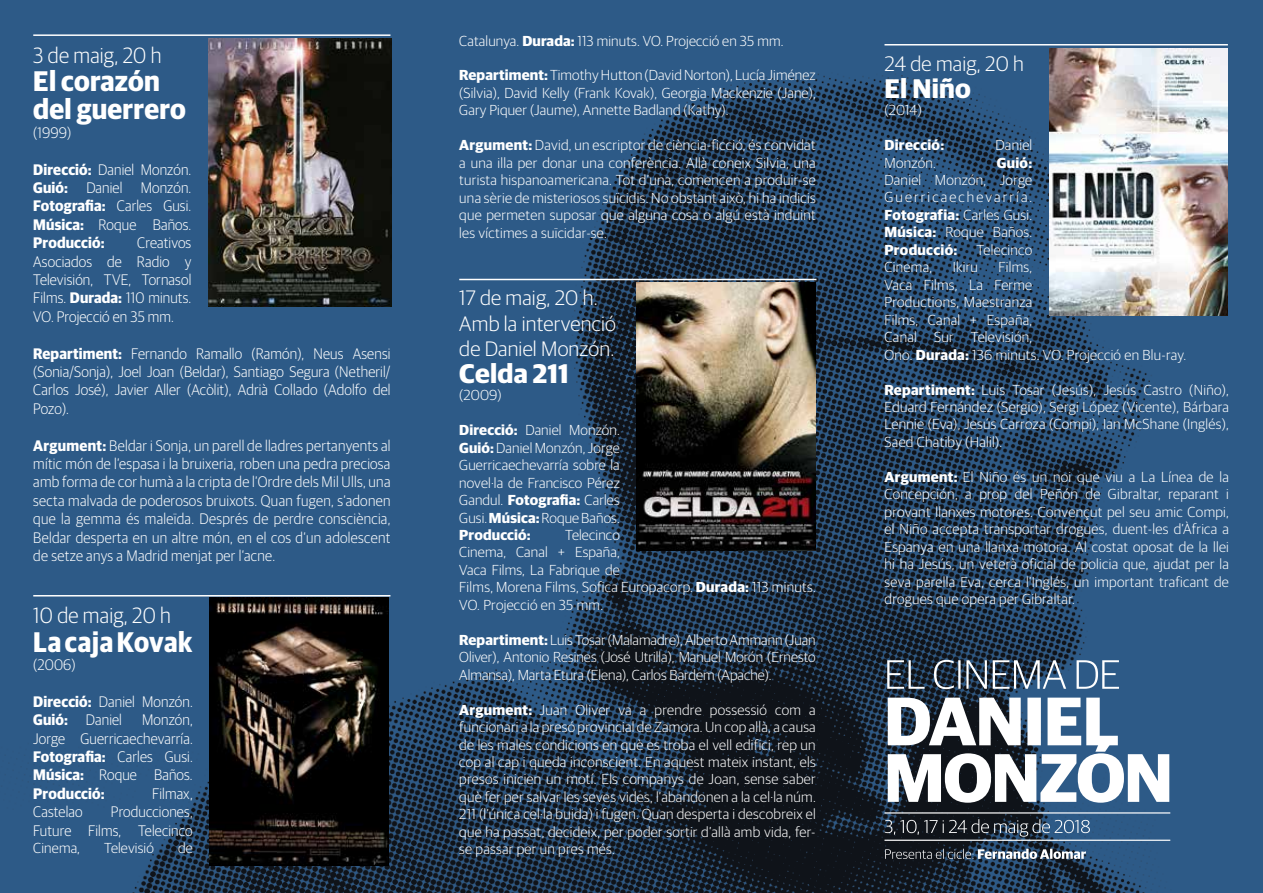
<style>
.page{position:relative;width:1263px;height:893px;background:#fff}
.page>*{position:absolute;margin:0;border:0;box-sizing:border-box;transform-origin:0 0}
.t1{font:700 28.5px/28.5px "Guardian Sans";letter-spacing:.01em;color:#fff;scale:.95 1}
.t2{font:700 28.5px "Guardian Sans";letter-spacing:.03em;color:#fff;scale:.91 1}
.t3{font:700 27px "Guardian Sans";letter-spacing:.01em;color:#fff}
.t4{font:300 22.2px "Guardian Sans";letter-spacing:.01em;color:#fff;scale:.95 1}
.t5{font:300 21px/25.2px "Guardian Sans";letter-spacing:.01em;color:#fff}
.t6{font:300 15.3px/18.5px "Guardian Sans";letter-spacing:.01em;color:#fff;text-align:justify;scale:.95 1}
.t7{font:300 14.55px/17.4px "Guardian Sans";letter-spacing:.02em;color:#fff;text-align:justify}
.t8{font:700 14.55px "Guardian Sans";letter-spacing:.02em;color:#fff}
.s1{font-weight:700}
</style>
<div class="page">
<img style="left:0;top:0;width:1263px;height:893px">
<hr style="left:33px;top:34px;width:357px;height:2px;background:#fff">
<hr style="left:33px;top:595px;width:357px;height:1px;background:#fff">
<hr style="left:459px;top:279px;width:357px;height:1px;background:#fff">
<img style="left:208px;top:38px;width:183px;height:268px">
<hr style="left:884px;top:44px;width:344px;height:2px;background:#fff">
<img style="left:210px;top:598px;width:178px;height:268px">
<img style="left:637px;top:282px;width:178px;height:268px">
<img style="left:1049px;top:48px;width:179px;height:268px">
<hr style="left:884px;top:812px;width:286px;height:1px;background:#fff">
<hr style="left:884px;top:840px;width:286px;height:1px;background:#fff">
<svg style="left:885px;top:819px;width:205px;height:18px;background:#384554"></svg>
<svg style="left:888px;top:698px;width:281px;height:105px"></svg>
<svg style="left:887px;top:660px;width:232px;height:29px;background:#51657a"></svg>
<svg style="left:885px;top:849px;width:201px;height:10px;background:#66707c"></svg>
<h3 class="t4" style="left:33px;top:39px;width:136px">3 de maig, 20 h</h3>
<h1 class="t1" style="left:33px;top:64px;width:162px">El corazón del guerrero</h1>
<p class="t6" style="left:33px;top:122px;width:41px">(1999)</p>
<p class="t6" style="left:33px;top:159px;width:168px"><span class="s1">Direcció:</span> Daniel Monzón.<br><span class="s1">Guió:</span> Daniel Monzón.<br><span class="s1">Fotografia:</span> Carles Gusi.<br><span class="s1">Música:</span> Roque Baños.<br><span class="s1">Producció:</span></p>
<p class="t6" style="left:33px;top:233px;width:168px;text-indent:104px">Creativos Asociados de Radio y Televisión, TVE, Tornasol Films. <span class="s1">Durada:</span> 110 minuts.<br>VO. Projecció en 35 mm.</p>
<p class="t6" style="left:33px;top:343px;width:378px"><span class="s1">Repartiment:</span> Fernando Ramallo (Ramón), Neus Asensi (Sonia/Sonja), Joel Joan (Beldar), Santiago Segura (Netheril/ Carlos José), Javier Aller (Acòlit), Adrià Collado (Adolfo del Pozo).</p>
<p class="t6" style="left:33px;top:435px;width:378px"><span class="s1">Argument:</span> Beldar i Sonja, un parell de lladres pertanyents al mític món de l’espasa i la bruixeria, roben una pedra preciosa amb forma de cor humà a la cripta de l’Ordre dels Mil Ulls, una secta malvada de poderosos bruixots. Quan fugen, s’adonen que la gemma és maleïda. Després de perdre consciència, Beldar desperta en un altre món, en el cos d’un adolescent de setze anys a Madrid menjat per l’acne.</p>
<h3 class="t4" style="left:33px;top:600px;width:146px">10 de maig, 20 h</h3>
<h1 class="t2" style="left:33px;top:620px;width:177px">La caja Kovak</h1>
<p class="t6" style="left:33px;top:654px;width:46px">(2006)</p>
<p class="t6" style="left:33px;top:691px;width:169px"><span class="s1">Direcció:</span> Daniel Monzón.<br><span class="s1">Guió:</span> Daniel</p>
<p class="t6" style="left:33px;top:710px;width:169px;text-indent:109px">Monzón, Jorge Guerricaechevarría.<br><span class="s1">Fotografia:</span> Carles Gusi.<br><span class="s1">Música:</span> Roque Baños.<br><span class="s1">Producció:</span></p>
<p class="t6" style="left:152px;top:783px;width:44px">Filmax,</p>
<p class="t6" style="left:33px;top:802px;width:53px">Castelao</p>
<p class="t6" style="left:33px;top:802px;width:169px;text-align:right">Producciones,<br>Future Films, Telecinco</p>
<p class="t7" style="left:33px;top:838px;width:48px">Cinema,</p>
<p class="t7" style="left:104px;top:838px;width:51px">Televisió</p>
<p class="t7" style="left:178px;top:838px;width:16px">de</p>
<p class="t7" style="left:459px;top:31px;width:326px">Catalunya. <span class="s1">Durada:</span> 113 minuts. VO. Projecció en 35 mm.</p>
<p class="t7" style="left:459px;top:66px;width:358px"><span class="s1">Repartiment:</span> Timothy Hutton (David Norton), Lucía Jiménez (Silvia), David Kelly (Frank Kovak), Georgia Mackenzie (Jane), Gary Piquer (Jaume), Annette Badland (Kathy).</p>
<p class="t7" style="left:459px;top:136px;width:358px"><span class="s1">Argument:</span> David, un escriptor de ciència-ficció, és convidat a una illa per donar una conferència. Allà coneix Silvia, una turista hispanoamericana. Tot d’una, comencen a produir-se una sèrie de misteriosos suïcidis. No obstant això, hi ha indicis que permeten suposar que alguna cosa o algú està induint les víctimes a suïcidar-se.</p>
<h3 class="t5" style="left:459px;top:284px;width:158px">17 de maig, 20 h.<br>Amb la intervenció de Daniel Monzón.</h3>
<h2 class="t3" style="left:459px;top:353px;width:111px">Celda 211</h2>
<p class="t7" style="left:459px;top:386px;width:44px">(2009)</p>
<p class="t7" style="left:459px;top:421px;width:162px"><span class="s1">Direcció:</span> Daniel Monzón.<br><span class="s1">Guió:</span> Daniel Monzón, Jorge Guerricaechevarría sobre la novel·la de Francisco Pérez Gandul. <span class="s1">Fotografia:</span> Carles Gusi. <span class="s1">Música:</span> Roque Baños.<br><span class="s1">Producció:</span></p>
<p class="t7" style="left:459px;top:525px;width:358px;text-align:left;text-indent:106px">Telecinco<br>Cinema, Canal + España,<br>Vaca Films, La Fabrique de<br>Films, Morena Films, Sofica Europacorp. <span class="s1">Durada:</span> 113 minuts.<br>VO. Projecció en 35 mm.</p>
<p class="t7" style="left:459px;top:630px;width:358px"><span class="s1">Repartiment:</span> Luis Tosar (Malamadre), Alberto Ammann (Juan Oliver), Antonio Resines (José Utrilla), Manuel Morón (Ernesto Almansa), Marta Etura (Elena), Carlos Bardem (Apache).</p>
<p class="t7" style="left:459px;top:700px;width:358px"><span class="s1">Argument:</span> Juan Oliver va a prendre possessió com a funcionari a la presó provincial de Zamora. Un cop allà, a causa de les males condicions en què es troba el vell edifici, rep un cop al cap i queda inconscient. En aquest mateix instant, els presos inicien un motí. Els companys de Joan, sense saber què fer per salvar les seves vides, l’abandonen a la cel·la núm.<br>211 (l’única cel·la buida) i fugen. Quan desperta i descobreix el que ha passat, decideix, per poder sortir d’allà amb vida, fer&shy;se passar per un pres més.</p>
<h3 class="t5" style="left:884px;top:49px;width:141px">24 de maig, 20 h</h3>
<h2 class="t3" style="left:884px;top:68px;width:88px">El Niño</h2>
<p class="t7" style="left:884px;top:100px;width:39px">(2014)</p>
<p class="t8" style="left:884px;top:134px;width:61px">Direcció:</p>
<p class="t7" style="left:995px;top:135px;width:38px">Daniel</p>
<p class="t7" style="left:884px;top:153px;width:53px">Monzón.</p>
<p class="t8" style="left:997px;top:152px;width:37px">Guió:</p>
<p class="t7" style="left:884px;top:170px;width:149px">Daniel Monzón, Jorge Guerricaechevarría.<br><span class="s1">Fotografia:</span> Carles Gusi.<br><span class="s1">Música:</span> Roque Baños.<br><span class="s1">Producció:</span></p>
<p class="t7" style="left:976px;top:240px;width:57px">Telecinco</p>
<p class="t7" style="left:884px;top:258px;width:303px;text-align:left;text-indent:114px">Films,<br>Vaca Films, La Ferme<br>Productions, Maestranza<br>Films, Canal + España,<br>Canal Sur Televisión,<br>Ono. <span class="s1">Durada:</span> 136 minuts. VO. Projecció en Blu-ray.</p>
<p class="t7" style="left:884px;top:380px;width:346px"><span class="s1">Repartiment:</span> Luis Tosar (Jesús), Jesús Castro (Niño), Eduard Fernández (Sergio), Sergi López (Vicente), Bárbara Lennie (Eva), Jesús Carroza (Compi), Ian McShane (Inglés), Saed Chatiby (Halil).</p>
<p class="t7" style="left:884px;top:467px;width:346px"><span class="s1">Argument:</span> El Niño és un noi que viu a La Línea de la Concepción, a prop del Peñón de Gibraltar, reparant i provant llanxes motores. Convençut pel seu amic Compi, el Niño accepta transportar drogues, duent-les d’Àfrica a Espanya en una llanxa motora. Al costat oposat de la llei hi ha Jesús, un veterà oficial de policia que, ajudat per la seva parella Eva, cerca l’Inglés, un important traficant de drogues que opera per Gibraltar.</p>
<p class="t7" style="left:884px;top:258px;width:49px">Cinema,</p>
<p class="t7" style="left:953px;top:258px;width:27px">Ikiru</p>
</div>
